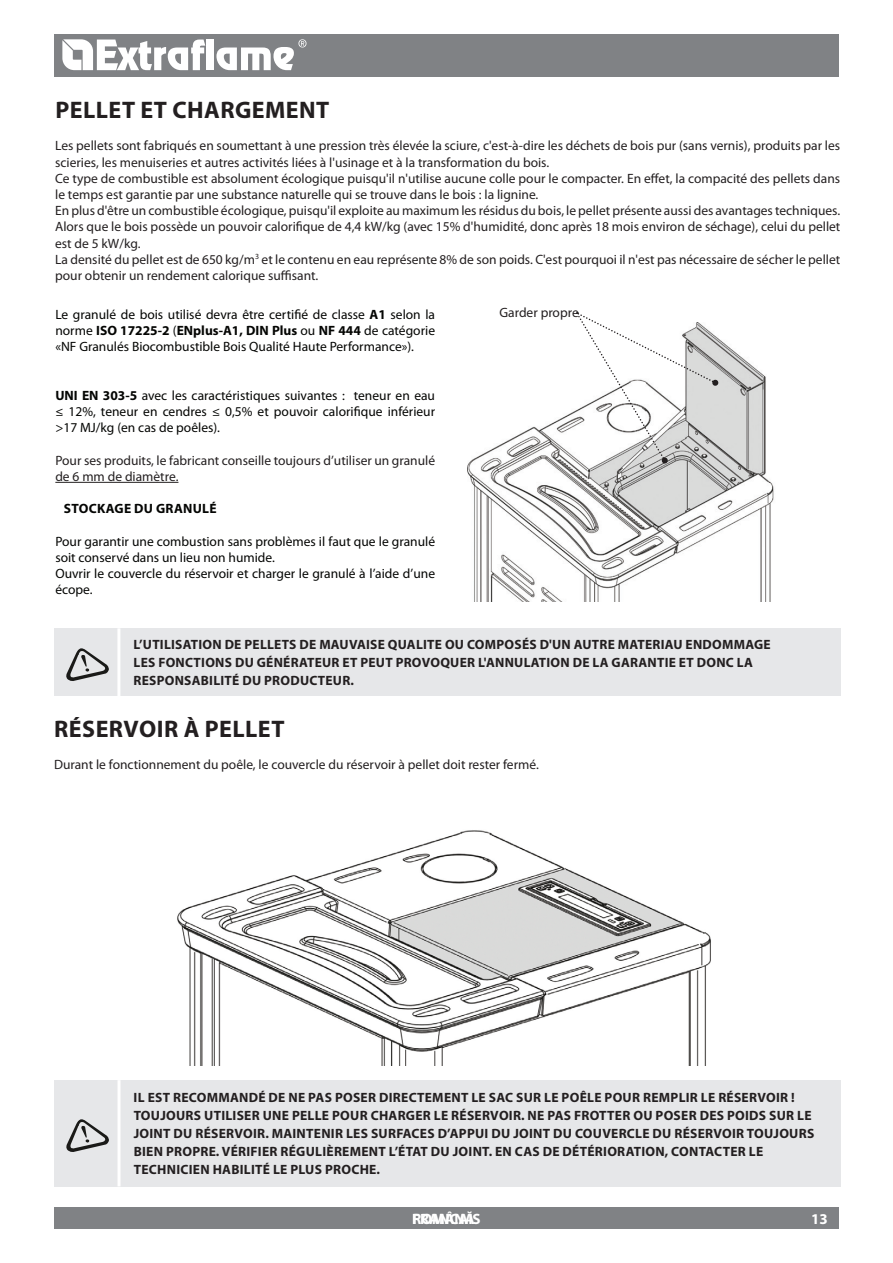
<style>
.page{position:relative;width:893px;height:1263px;background:#fff}
.page>*{position:absolute;margin:0;border:0;box-sizing:border-box;transform-origin:0 0}
.t1{font:700 24px "Myriad Pro";color:#231f20}
.t2{font:700 15px "Myriad Pro";color:#fff}
.t3{font:13.5px/16.2px "Myriad Pro";color:#231f20}
.t4{font:700 13.5px/18.1px "Myriad Pro";letter-spacing:.02em;color:#231f20}
.t5{font:13.5px/16.2px "Myriad Pro";color:#040503;text-align:justify}
.t6{font:700 13.5px "Myriad Pro";color:#040503}
.s1{font-weight:700}
</style>
<div class="page">
<img style="left:468px;top:339px;width:306px;height:263px">
<svg style="left:576px;top:312px;width:143px;height:152px"></svg>
<img style="left:177px;top:830px;width:534px;height:235px">
<div style="left:54px;top:34px;width:785px;height:43px;background:#808285"></div>
<div style="left:54px;top:1208px;width:785px;height:21px;background:#808285"></div>
<svg style="left:62px;top:39px;width:143px;height:31px"></svg>
<div style="left:207px;top:40px;width:7px;height:30px;background:#fff"></div>
<svg style="left:216px;top:39px;width:90px;height:31px"></svg>
<div style="left:54px;top:628px;width:786px;height:68px;background:#e6e7e9"></div>
<hr style="left:117px;top:628px;width:3px;height:68px;background:#fff">
<svg style="left:66px;top:648px;width:43px;height:33px"></svg>
<div style="left:54px;top:1080px;width:786px;height:106px;background:#e6e7e9"></div>
<hr style="left:118px;top:1080px;width:3px;height:106px;background:#fff">
<svg style="left:66px;top:1119px;width:43px;height:33px"></svg>
<hr style="left:55px;top:482px;width:123px;height:1px;background:#231f20">
<h1 class="t1" style="left:55px;top:94px;width:29px">PELLET</h1>
<h1 class="t1" style="left:140px;top:94px;width:81px">ET CHARGEMENT</h1>
<p class="t3" style="left:55px;top:137px;width:787px">Les pellets sont fabriqués en soumettant à une pression très élevée la sciure, c'est-à-dire les déchets de bois pur (sans vernis), produits par les scieries, les menuiseries et autres activités liées à l'usinage et à la transformation du bois.<br>Ce type de combustible est absolument écologique puisqu'il n'utilise aucune colle pour le compacter. En effet, la compacité des pellets dans le temps est garantie par une substance naturelle qui se trouve dans le bois : la lignine.<br>En plus d'être un combustible écologique, puisqu'il exploite au maximum les résidus du bois, le pellet présente aussi des avantages techniques.<br>Alors que le bois possède un pouvoir calorifique de 4,4 kW/kg (avec 15% d'humidité, donc après 18 mois environ de séchage), celui du pellet est de 5 kW/kg.<br>La densité du pellet est de 650 kg/m<sup>3</sup> et le contenu en eau représente 8% de son poids. C'est pourquoi il n'est pas nécessaire de sécher le pellet pour obtenir un rendement calorique suffisant.</p>
<p class="t5" style="left:55px;top:306px;width:381px">Le granulé de bois utilisé devra être certifié de classe <span class="s1">A1</span> selon la norme <span class="s1">ISO 17225-2</span> (<span class="s1">ENPLUS-A1, DIN PLUS</span> ou <span class="s1">NF 444</span> de catégorie «NF Granulés Biocombustible Bois Qualité Haute Performance»).</p>
<p class="t5" style="left:55px;top:387px;width:381px"><span class="s1">UNI EN 303-5</span> avec les caractéristiques suivantes : teneur en eau ≤ 12%, teneur en cendres ≤ 0,5% et pouvoir calorifique inférieur &gt;17 MJ/kg (en cas de poêles).</p>
<p class="t3" style="left:55px;top:452px;width:381px">Pour ses produits, le fabricant conseille toujours d’utiliser un granulé de 6 mm de diamètre.</p>
<p class="t6" style="left:64px;top:500px;width:17px">STOC</p>
<p class="t6" style="left:97px;top:500px;width:18px">KAGE</p>
<p class="t6" style="left:134px;top:500px;width:32px">DU GRANULÉ</p>
<p class="t5" style="left:55px;top:533px;width:381px;text-align:left">Pour garantir une combustion sans problèmes il faut que le granulé soit conservé dans un lieu non humide.<br>Ouvrir le couvercle du réservoir et charger le granulé à l’aide d’une écope.</p>
<p class="t3" style="left:499px;top:304px;width:81px">Garder propre</p>
<p class="t4" style="left:134px;top:635px;width:639px">L’UTILISATION DE PELLETS DE MAUVAISE QUALITE OU COMPOSÉS D'UN AUTRE MATERIAU ENDOMMAGE<br>LES FONCTIONS DU GÉNÉRATEUR ET PEUT PROVOQUER L'ANNULATION DE LA GARANTIE ET DONC LA<br>RESPONSABILITÉ DU PRODUCTEUR.</p>
<h1 class="t1" style="left:54px;top:713px;width:15px">RÉSERVOIR</h1>
<h1 class="t1" style="left:184px;top:713px;width:36px">À PELLET</h1>
<p class="t3" style="left:54px;top:756px;width:486px">Durant le fonctionnement du poêle, le couvercle du réservoir à pellet doit rester fermé.</p>
<p class="t4" style="left:134px;top:1088px;width:23px">IL EST</p>
<p class="t4" style="left:173px;top:1088px;width:11px">RECOMMANDÉ</p>
<p class="t4" style="left:269px;top:1088px;width:49px">DENEPAS</p>
<p class="t4" style="left:335px;top:1088px;width:9px">POSER</p>
<p class="t4" style="left:379px;top:1088px;width:10px">DIRECTEMENT</p>
<p class="t4" style="left:471px;top:1088px;width:27px">LE SAC</p>
<p class="t4" style="left:516px;top:1088px;width:10px">SUR</p>
<p class="t4" style="left:544px;top:1088px;width:70px">LEPOÊLEPOUR</p>
<p class="t4" style="left:643px;top:1088px;width:9px">REMPLIR</p>
<p class="t4" style="left:701px;top:1088px;width:27px">LE RÉSERVOIR</p>
<p class="t4" style="left:791px;top:1088px;width:5px">!</p>
<p class="t4" style="left:134px;top:1106px;width:43px">TOUJOURS</p>
<p class="t4" style="left:204px;top:1106px;width:8px">UTILISER</p>
<p class="t4" style="left:263px;top:1106px;width:10px">UNE</p>
<p class="t4" style="left:292px;top:1106px;width:9px">PELLE</p>
<p class="t4" style="left:332px;top:1106px;width:10px">POUR</p>
<p class="t4" style="left:371px;top:1106px;width:28px">CHARGER</p>
<p class="t4" style="left:434px;top:1106px;width:27px">LE RÉSERVOIR</p>
<p class="t4" style="left:521px;top:1106px;width:35px">. NE PAS</p>
<p class="t4" style="left:574px;top:1106px;width:9px">FROTTER</p>
<p class="t4" style="left:633px;top:1106px;width:32px">OU POSER</p>
<p class="t4" style="left:700px;top:1106px;width:9px">DES</p>
<p class="t4" style="left:727px;top:1106px;width:9px">POIDS</p>
<p class="t4" style="left:769px;top:1106px;width:10px">SUR</p>
<p class="t4" style="left:797px;top:1106px;width:8px">LE</p>
<p class="t4" style="left:134px;top:1124px;width:15px">JOINT</p>
<p class="t4" style="left:174px;top:1124px;width:31px">DU RÉSERVOIR</p>
<p class="t4" style="left:265px;top:1124px;width:27px">. MAINTENIR</p>
<p class="t4" style="left:346px;top:1124px;width:8px">LES</p>
<p class="t4" style="left:371px;top:1124px;width:9px">SURFACES</p>
<p class="t4" style="left:438px;top:1124px;width:21px">D’APPUI</p>
<p class="t4" style="left:491px;top:1124px;width:37px">DU JOINT</p>
<p class="t4" style="left:553px;top:1124px;width:32px">DU COUVERCLE</p>
<p class="t4" style="left:653px;top:1124px;width:31px">DU RÉSERVOIR</p>
<p class="t4" style="left:747px;top:1124px;width:10px">TOU</p>
<p class="t4" style="left:773px;top:1124px;width:16px">JOURS</p>
<p class="t4" style="left:134px;top:1142px;width:8px">BIEN</p>
<p class="t4" style="left:166px;top:1142px;width:10px">PROPRE</p>
<p class="t4" style="left:216px;top:1142px;width:23px">. VÉRIFIER</p>
<p class="t4" style="left:281px;top:1142px;width:9px">RÉGULI</p>
<p class="t4" style="left:327px;top:1142px;width:17px">ÈREMENT</p>
<p class="t4" style="left:389px;top:1142px;width:18px">L’ÉTAT</p>
<p class="t4" style="left:431px;top:1142px;width:37px">DU JOINT</p>
<p class="t4" style="left:489px;top:1142px;width:36px">. EN CAS</p>
<p class="t4" style="left:543px;top:1142px;width:29px">DE DÉTÉRIORATION</p>
<p class="t4" style="left:665px;top:1142px;width:16px">, CONTACTER</p>
<p class="t4" style="left:749px;top:1142px;width:8px">LE</p>
<p class="t4" style="left:134px;top:1160px;width:41px">TECHNICIEN</p>
<p class="t4" style="left:213px;top:1160px;width:18px">HABILITÉ</p>
<p class="t4" style="left:273px;top:1160px;width:26px">LE PLUS</p>
<p class="t4" style="left:325px;top:1160px;width:10px">PROC</p>
<p class="t4" style="left:360px;top:1160px;width:22px">HE.</p>
<p class="t2" style="left:412px;top:1209px;width:64px">ROMÂNĂ</p>
<p class="t2" style="left:412px;top:1209px;width:70px">FRANCAIS</p>
<p class="t2" style="left:811px;top:1209px;width:18px">13</p>
</div>
